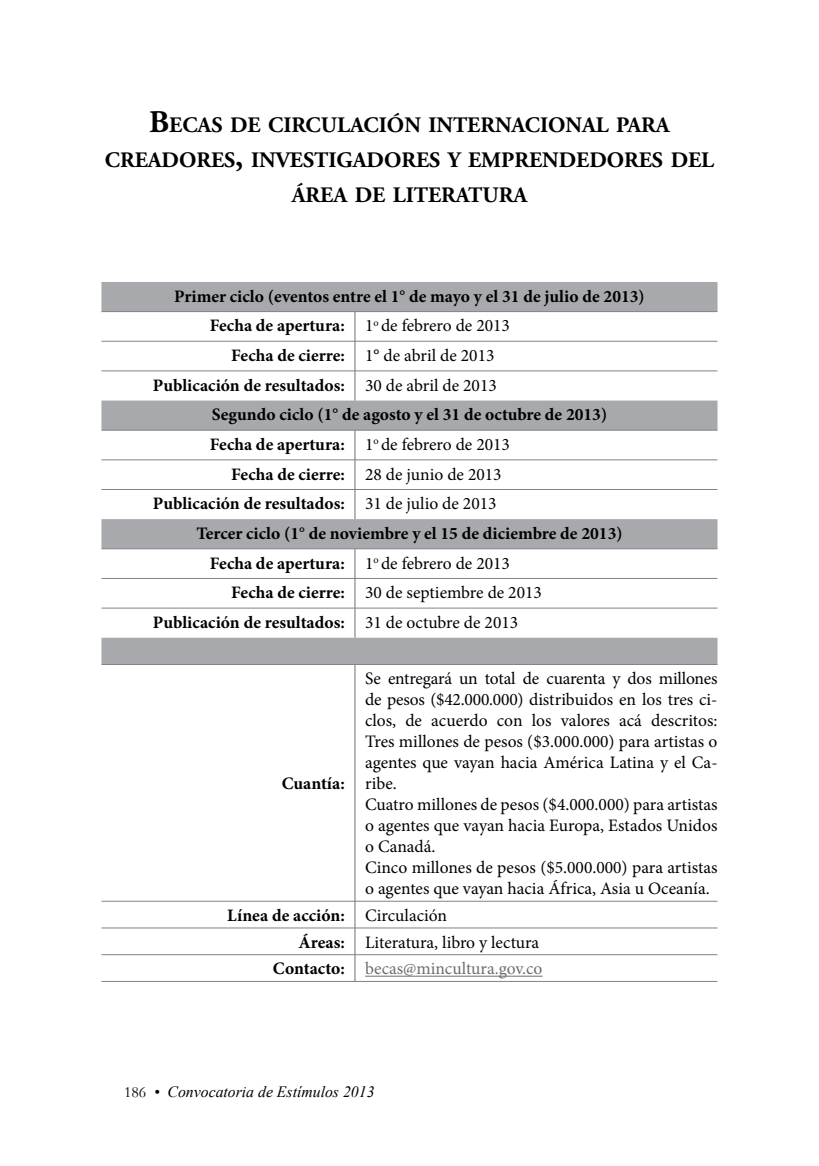
<style>
.page{position:relative;width:819px;height:1166px;background:#fff}
.page>*{position:absolute;margin:0;border:0;box-sizing:border-box;transform-origin:0 0}
.t1{font:700 22.05px/35px "Adobe Garamond Pro";color:#000;text-align:center}
.t2{font:17.5px/21px "Minion Pro";color:#000}
.t3{font:700 17.5px "Minion Pro";color:#000}
.t4{font:17.5px "Minion Pro";color:#6d6e71}
.t5{font:italic 15.75px "Times New Roman";color:#000}
.s1{font-size:31.5px}
.s2{font-weight:400}
.s3{font-weight:700}
.s4{font-weight:700;color:#000}
.s5{font-family:"Garamond";font-style:normal}
</style>
<div class="page">
<svg style="left:101px;top:282px;width:616px;height:382px"></svg>
<hr style="left:101px;top:311px;width:254px;height:1px;background:#808285">
<hr style="left:355px;top:311px;width:362px;height:1px;background:#808285">
<hr style="left:101px;top:341px;width:254px;height:1px;background:#808285">
<hr style="left:355px;top:341px;width:362px;height:1px;background:#808285">
<hr style="left:101px;top:371px;width:254px;height:1px;background:#808285">
<hr style="left:355px;top:371px;width:362px;height:1px;background:#808285">
<hr style="left:101px;top:459px;width:254px;height:1px;background:#808285">
<hr style="left:355px;top:459px;width:362px;height:1px;background:#808285">
<hr style="left:101px;top:489px;width:254px;height:1px;background:#808285">
<hr style="left:355px;top:489px;width:362px;height:1px;background:#808285">
<hr style="left:101px;top:578px;width:254px;height:1px;background:#808285">
<hr style="left:355px;top:578px;width:362px;height:1px;background:#808285">
<hr style="left:101px;top:608px;width:254px;height:1px;background:#808285">
<hr style="left:355px;top:608px;width:362px;height:1px;background:#808285">
<hr style="left:101px;top:901px;width:254px;height:1px;background:#808285">
<hr style="left:355px;top:901px;width:362px;height:1px;background:#808285">
<hr style="left:101px;top:927px;width:254px;height:1px;background:#808285">
<hr style="left:355px;top:927px;width:362px;height:1px;background:#808285">
<hr style="left:101px;top:954px;width:254px;height:1px;background:#808285">
<hr style="left:355px;top:954px;width:362px;height:1px;background:#808285">
<hr style="left:101px;top:981px;width:254px;height:1px;background:#808285">
<hr style="left:355px;top:981px;width:362px;height:1px;background:#808285">
<svg style="left:354px;top:312px;width:1px;height:29px"></svg>
<hr style="left:354px;top:341px;width:1px;height:30px;background:#6d6e71">
<svg style="left:354px;top:371px;width:1px;height:29px"></svg>
<hr style="left:354px;top:430px;width:1px;height:30px;background:#6d6e71">
<svg style="left:354px;top:460px;width:1px;height:59px"></svg>
<svg style="left:354px;top:549px;width:1px;height:59px"></svg>
<hr style="left:354px;top:608px;width:1px;height:30px;background:#6d6e71">
<hr style="left:354px;top:665px;width:1px;height:236px;background:#6d6e71">
<svg style="left:354px;top:901px;width:1px;height:80px"></svg>
<hr style="left:101px;top:430px;width:254px;height:1px;background:#808285">
<hr style="left:355px;top:430px;width:362px;height:1px;background:#808285">
<hr style="left:101px;top:548px;width:254px;height:1px;background:#808285">
<hr style="left:355px;top:548px;width:362px;height:1px;background:#808285">
<hr style="left:101px;top:664px;width:254px;height:1px;background:#808285">
<hr style="left:355px;top:664px;width:362px;height:1px;background:#808285">
<hr style="left:365px;top:976px;width:177px;height:1px;background:#6d6e71">
<p class="t1" style="left:105px;top:108px;width:610px"><span class="s1">B</span>ECAS DE CIRCULACIÓN INTERNACIONAL PARA<br>CREADORES<span class="s1">,</span> INVESTIGADORES Y EMPRENDEDORES DEL<br>ÁREA DE LITERATURA</p>
<p class="t3" style="left:174px;top:284px;width:472px">Primer ciclo (eventos entre el 1° de mayo y el 31 de julio de 2013)</p>
<p class="t3" style="left:210px;top:313px;width:302px">Fecha de apertura: <span class="s2">1</span><sup>o</sup> <span class="s2">de febrero de 2013</span></p>
<p class="t2" style="left:231px;top:345px;width:265px"><span class="s3">Fecha de cierre:</span> 1° de abril de 2013</p>
<p class="t3" style="left:153px;top:373px;width:345px">Publicación de resultados: <span class="s2">30 de abril de 2013</span></p>
<p class="t3" style="left:212px;top:402px;width:397px">Segundo ciclo (1° de agosto y el 31 de octubre de 2013)</p>
<p class="t3" style="left:210px;top:432px;width:302px">Fecha de apertura: <span class="s2">1</span><sup>o</sup> <span class="s2">de febrero de 2013</span></p>
<p class="t2" style="left:231px;top:463px;width:272px"><span class="s3">Fecha de cierre:</span> 28 de junio de 2013</p>
<p class="t3" style="left:153px;top:491px;width:345px">Publicación de resultados: <span class="s2">31 de julio de 2013</span></p>
<p class="t3" style="left:196px;top:521px;width:427px">Tercer ciclo (1° de noviembre y el 15 de diciembre de 2013)</p>
<p class="t3" style="left:210px;top:550px;width:302px">Fecha de apertura: <span class="s2">1</span><sup>o</sup> <span class="s2">de febrero de 2013</span></p>
<p class="t2" style="left:231px;top:582px;width:312px"><span class="s3">Fecha de cierre:</span> 30 de septiembre de 2013</p>
<p class="t3" style="left:153px;top:610px;width:367px">Publicación de resultados: <span class="s2">31 de octubre de 2013</span></p>
<p class="t2" style="left:365px;top:668px;width:354px">Se entregará un total de cuarenta y dos millones de pesos ($42.000.000) distribuidos en los tres ci&shy;clos, de acuerdo con los valores acá descritos:<br>Tres millones de pesos ($3.000.000) para artistas o agentes que vayan hacia América Latina y el Ca&shy;ribe.<br>Cuatro millones de pesos ($4.000.000) para artistas o agentes que vayan hacia Europa, Estados Unidos o Canadá.<br>Cinco millones de pesos ($5.000.000) para artistas o agentes que vayan hacia África, Asia u Oceanía.</p>
<p class="t3" style="left:227px;top:903px;width:221px">Línea de acción: <span class="s2">Circulación</span></p>
<p class="t2" style="left:298px;top:932px;width:242px"><span class="s3">Áreas:</span> Literatura, libro y lectura</p>
<p class="t4" style="left:273px;top:957px;width:271px"><span class="s4">Contacto:</span> becas@mincultura.gov.co</p>
<p class="t3" style="left:282px;top:771px;width:64px">Cuantía:</p>
<p class="t5" style="left:124px;top:1081px;width:252px"><span class="s5">186</span> • Convocatoria de Estímulos 2013</p>
</div>
